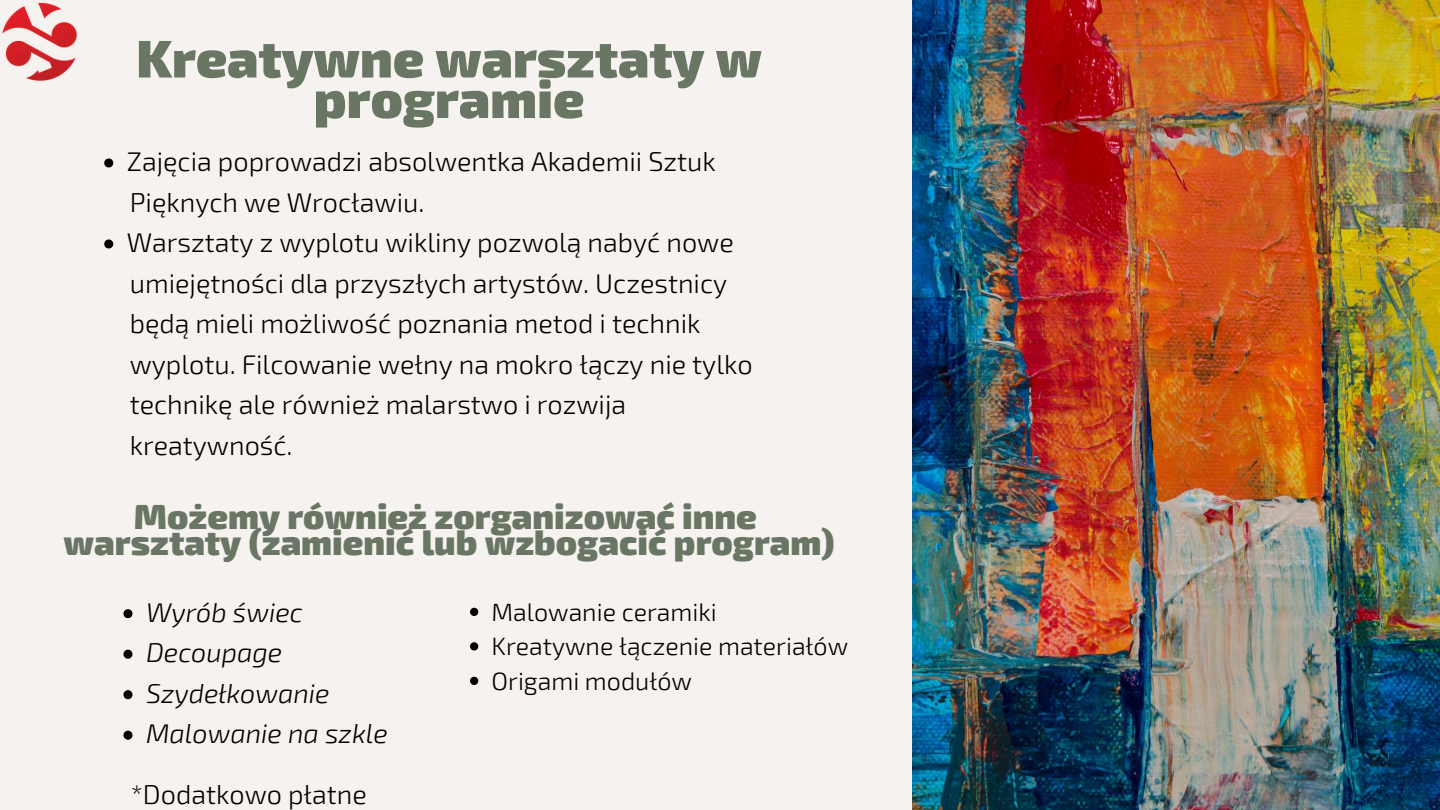
<style>
.page{position:relative;width:1440px;height:810px;background:#f6f2ef}
.page>*{position:absolute;margin:0;border:0;box-sizing:border-box;transform-origin:0 0}
.t1{font:900 53px/40.5px "Exo 2";color:#697664;text-align:center}
.t2{font:900 35px/26.2px "Exo 2";color:#697664;text-align:center}
.t3{font:300 27px/40.5px "Exo 2";color:#000}
.t4{font:italic 300 27px/40.5px "Exo 2";color:#000}
.t5{font:300 25px/34.5px "Exo 2";color:#000}
</style>
<div class="page">
<img style="left:2px;top:2px;width:75px;height:79px">
<img style="left:913px;top:0;width:527px;height:810px">
<svg style="left:104px;top:158px;width:9px;height:9px"></svg>
<svg style="left:104px;top:239px;width:9px;height:9px"></svg>
<svg style="left:123px;top:609px;width:9px;height:9px"></svg>
<svg style="left:123px;top:650px;width:9px;height:9px"></svg>
<svg style="left:123px;top:690px;width:9px;height:9px"></svg>
<svg style="left:123px;top:731px;width:9px;height:9px"></svg>
<svg style="left:470px;top:608px;width:8px;height:8px"></svg>
<svg style="left:470px;top:642px;width:8px;height:9px"></svg>
<svg style="left:470px;top:677px;width:8px;height:8px"></svg>
<h1 class="t1" style="left:136px;top:35px;width:627px">Kreatywne warsztaty w programie</h1>
<p class="t3" style="left:127px;top:140px;width:590px">Zajęcia poprowadzi absolwentka Akademii Sztuk</p>
<p class="t3" style="left:130px;top:181px;width:296px">Pięknych we Wrocławiu.</p>
<p class="t3" style="left:127px;top:221px;width:608px">Warsztaty z wyplotu wikliny pozwolą nabyć nowe</p>
<p class="t3" style="left:130px;top:262px;width:624px">umiejętności dla przyszłych artystów. Uczestnicy będą mieli możliwość poznania metod i technik wyplotu. Filcowanie wełny na mokro łączy nie tylko technikę ale również malarstwo i rozwija kreatywność.</p>
<p class="t2" style="left:64px;top:501px;width:772px">Możemy również zorganizować inne warsztaty (zamienić lub wzbogacić program)</p>
<p class="t4" style="left:146px;top:591px;width:243px">Wyrób świec<br>Decoupage<br>Szydełkowanie<br>Malowanie na szkle</p>
<p class="t3" style="left:131px;top:773px;width:238px">*Dodatkowo płatne</p>
<p class="t5" style="left:492px;top:593px;width:358px">Malowanie ceramiki<br>Kreatywne łączenie materiałów<br>Origami modułów</p>
</div>
